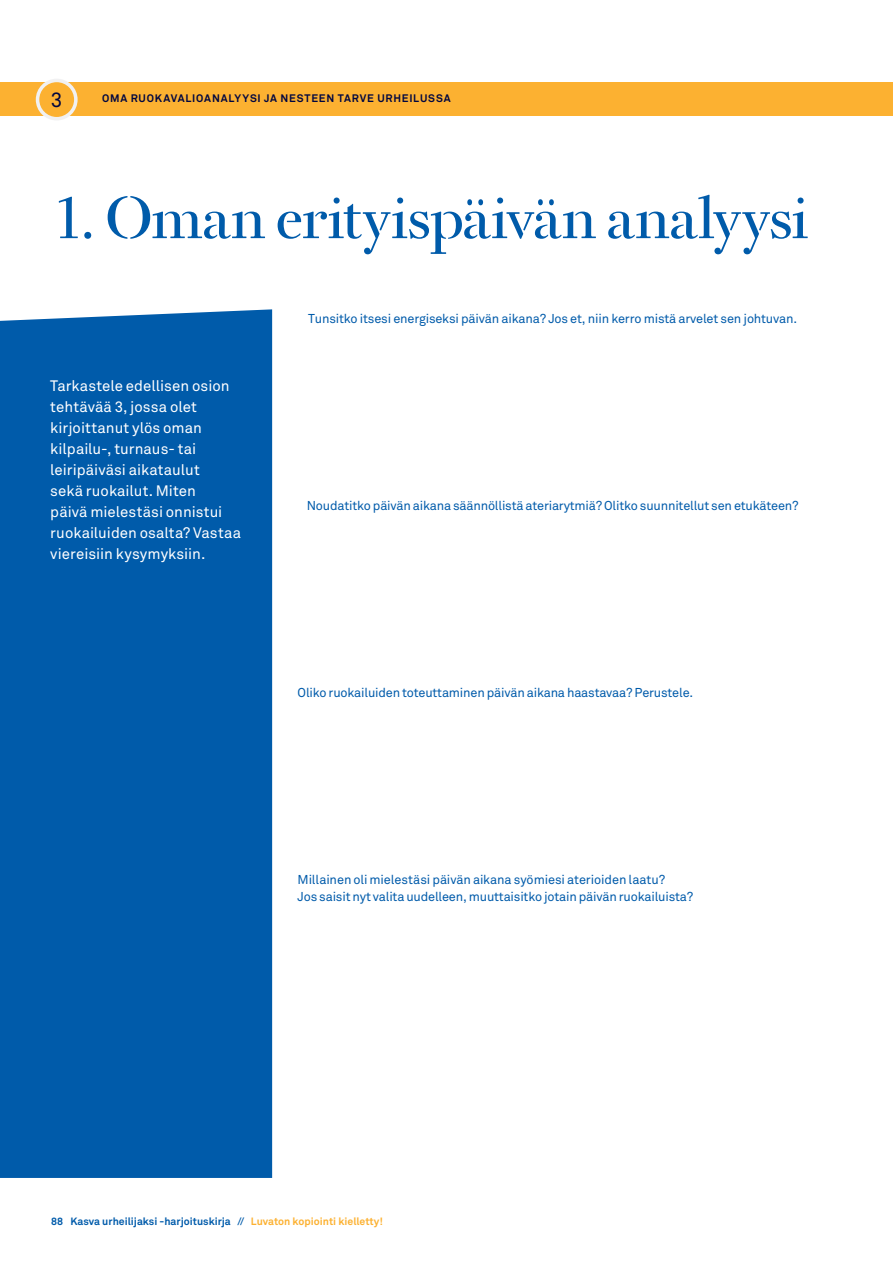
<style>
.page{position:relative;width:893px;height:1263px;background:#fff}
.page>*{position:absolute;margin:0;border:0;box-sizing:border-box;transform-origin:0 0}
.t1{font:54px "Bery Roman";letter-spacing:-.02em;color:#005baa}
.t2{font:20.7px "Akkurat Pro";color:#000640}
.t3{font:15px/21px "Akkurat Pro";color:#fff}
.t4{font:12.75px/17px "Akkurat Pro";letter-spacing:-.015em;color:#005baa}
.t5{font:700 10.8px "Akkurat Pro";letter-spacing:.075em;color:#000640}
.t6{font:700 10.5px "Akkurat Pro";color:#005baa}
.s1{color:#fcb131}
</style>
<div class="page">
<div style="left:0;top:82px;width:893px;height:34px;background:#fcb131"></div>
<div style="left:36px;top:79px;width:42px;height:41px;background:#f1f1f2;border-radius:50%"></div>
<div style="left:39px;top:82px;width:35px;height:35px;background:#fcb131;border-radius:50%"></div>
<div style="left:0;top:309px;width:272px;height:869px;background:#005baa"></div>
<h2 class="t2" style="left:51px;top:87px;width:13px">3</h2>
<p class="t5" style="left:102px;top:92px;width:350px">OMA RUOKAVALIOANALYYSI JA NESTEEN TARVE URHEILUSSA</p>
<h1 class="t1" style="left:51px;top:182px;width:759px">1. Oman erityispäivän analyysi</h1>
<p class="t3" style="left:50px;top:376px;width:192px">Tarkastele edellisen osion tehtävää 3, jossa olet kirjoittanut ylös oman kilpailu-, turnaus- tai leiripäiväsi aikataulut<br>sekä ruokailut. Miten<br>päivä mielestäsi onnistui ruokailuiden osalta? Vastaa viereisiin kysymyksiin.</p>
<p class="t4" style="left:308px;top:311px;width:490px">Tunsitko itsesi energiseksi päivän aikana? Jos et, niin kerro mistä arvelet sen johtuvan .</p>
<p class="t4" style="left:307px;top:498px;width:493px">Noudatitko päivän aikana säännöllistä ateriarytmiä? Olitko suunnitellut sen etukäteen?</p>
<p class="t4" style="left:298px;top:685px;width:397px">Oliko ruokailuiden toteuttaminen päivän aikana haastavaa? Perustele .</p>
<p class="t4" style="left:298px;top:872px;width:397px">Millainen oli mielestäsi päivän aikana syömiesi aterioiden laatu?<br>Jos saisit nyt valita uudelleen, muuttaisitko jotain päivän ruokailuista?</p>
<p class="t6" style="left:51px;top:1214px;width:333px">88 Kasva urheilijaksi -harjoituskirja // <span class="s1">Luvaton kopiointi kielletty!</span></p>
</div>
